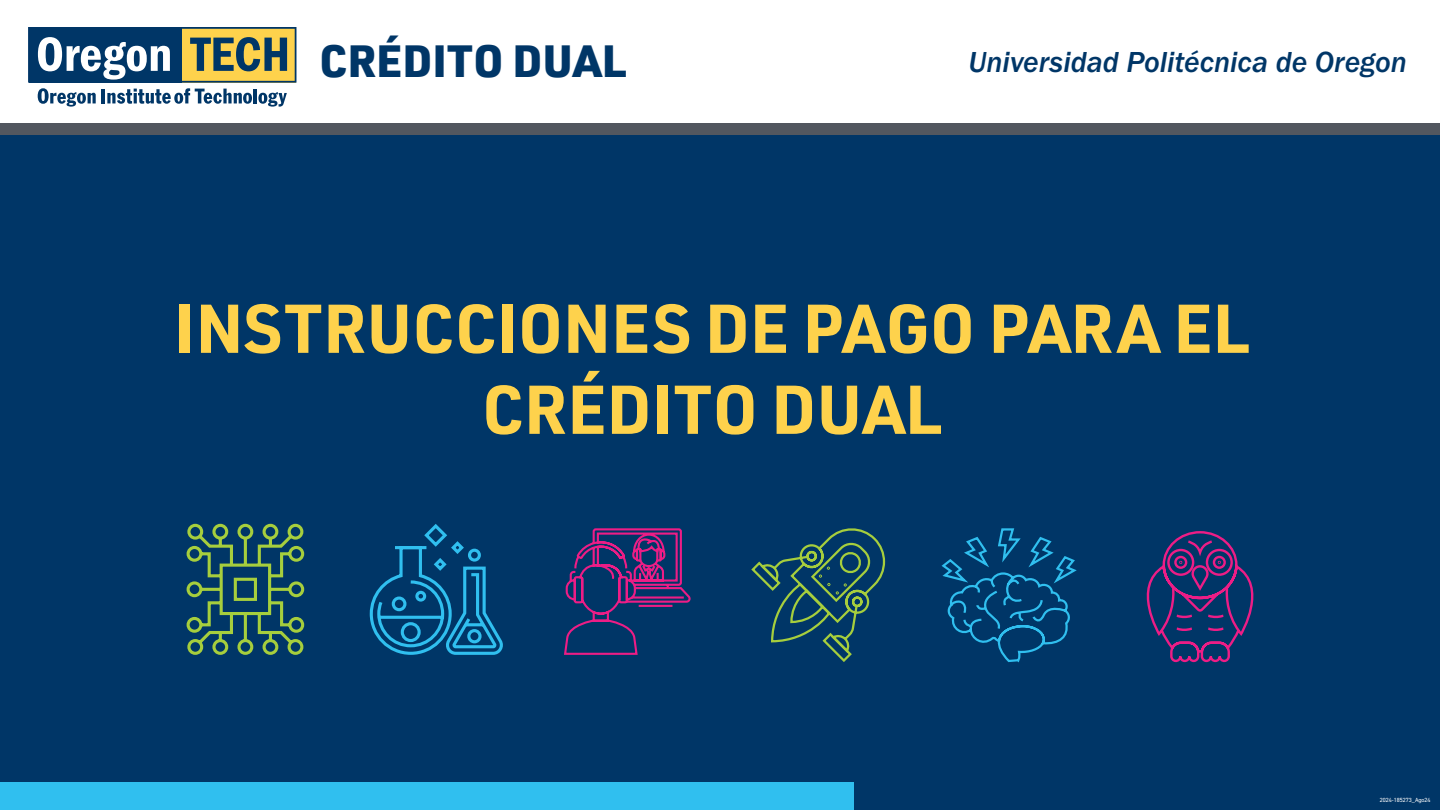
<style>
.page{position:relative;width:1440px;height:810px;background:#fff}
.page>*{position:absolute;margin:0;border:0;box-sizing:border-box;transform-origin:0 0}
.t1{font:700 67.5px "URWDIN";color:#fed24c}
.t2{font:900 45px "URWDIN";color:#003667}
.t3{font:30px "Franklin Gothic URW Med Ita";color:#003667}
.t4{font:6px "DIN2014";color:#fff}
</style>
<div class="page">
<svg style="left:28px;top:27px;width:268px;height:80px"></svg>
<div style="left:0;top:123px;width:1440px;height:13px;background:#52575f"></div>
<div style="left:0;top:136px;width:1440px;height:674px;background:#003667"></div>
<svg style="left:1146px;top:531px;width:108px;height:132px"></svg>
<div style="left:0;top:783px;width:853px;height:27px;background:#30bfef"></div>
<svg style="left:186px;top:523px;width:119px;height:132px"></svg>
<svg style="left:564px;top:528px;width:127px;height:127px"></svg>
<svg style="left:369px;top:524px;width:134px;height:131px"></svg>
<svg style="left:751px;top:528px;width:135px;height:134px"></svg>
<svg style="left:941px;top:528px;width:136px;height:135px"></svg>
<p class="t2" style="left:320px;top:29px;width:308px">CRÉDITO DUAL</p>
<p class="t3" style="left:968px;top:44px;width:440px">Universidad Politécnica de Oregon</p>
<p class="t1" style="left:174px;top:282px;width:1076px">INSTRUCCIONES DE PAGO PARA EL</p>
<p class="t1" style="left:482px;top:363px;width:461px">CRÉDITO DUAL</p>
<p class="t4" style="left:1380px;top:796px;width:52px">2024-185273_Ago24</p>
</div>
